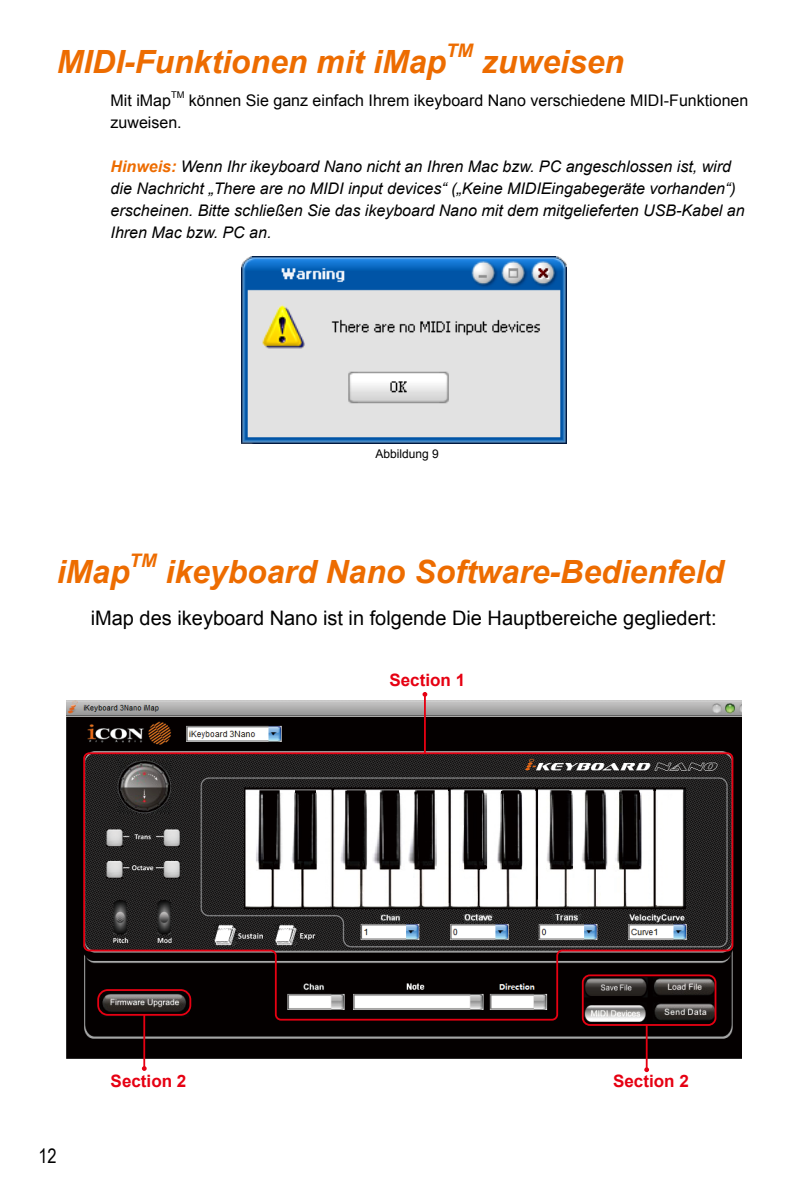
<style>
.page{position:relative;width:808px;height:1191px;background:#fff}
.page>*{position:absolute;margin:0;border:0;box-sizing:border-box;transform-origin:0 0}
.t1{font:italic 700 32px "Arial";color:#ed6c00}
.t2{font:20px "Arial";color:#000}
.t3{font:20px "Arial Narrow";color:#000}
.t4{font:italic 700 18.6px "Arial";color:#ed6c00}
.t5{font:700 17px "Arial";color:#e60012}
.t6{font:italic 16px/22px "Arial";color:#000}
.t7{font:16px "Arial";color:#000}
.t8{font:12px "Arial";color:#000}
.t9{font:9.4px "Arial";color:#000}
.s1{font-weight:700;color:#ed6c00}
</style>
<div class="page">
<img style="left:241px;top:256px;width:326px;height:188px">
<img style="left:66px;top:700px;width:676px;height:358px">
<hr style="left:424px;top:694px;width:2px;height:59px;background:#e60012">
<svg style="left:422px;top:692px;width:5px;height:5px"></svg>
<div style="left:582px;top:974px;width:134px;height:52px;border:2px solid #e60012;border-radius:7px"></div>
<hr style="left:646px;top:1025px;width:2px;height:44px;background:#e60012">
<svg style="left:644px;top:1067px;width:5px;height:5px"></svg>
<hr style="left:143px;top:1014px;width:2px;height:54px;background:#e60012">
<svg style="left:142px;top:1066px;width:5px;height:5px"></svg>
<svg style="left:82px;top:751px;width:652px;height:270px"></svg>
<h1 class="t1" style="left:57px;top:40px;width:391px">MIDI-Funktionen mit iMap</h1>
<p class="t4" style="left:446px;top:38px;width:28px">TM</p>
<h1 class="t1" style="left:482px;top:40px;width:144px">zuweisen</h1>
<p class="t7" style="left:111px;top:90px;width:62px">Mit iMap</p>
<p class="t9" style="left:171px;top:89px;width:15px">TM</p>
<p class="t7" style="left:189px;top:90px;width:561px">können Sie ganz einfach Ihrem ikeyboard Nano verschiedene MIDI-Funktionen</p>
<p class="t7" style="left:111px;top:112px;width:73px">zuweisen.</p>
<p class="t6" style="left:111px;top:155px;width:636px"><span class="s1">Hinweis:</span> Wenn Ihr ikeyboard Nano nicht an Ihren Mac bzw. PC angeschlossen ist, wird die Nachricht „There are no MIDI input devices“ („Keine MIDIEingabegeräte vorhanden“) erscheinen. Bitte schließen Sie das ikeyboard Nano mit dem mitgelieferten USB-Kabel an Ihren Mac bzw. PC an.</p>
<p class="t8" style="left:375px;top:445px;width:65px">Abbildung 9</p>
<h1 class="t1" style="left:57px;top:550px;width:74px">iMap</h1>
<p class="t4" style="left:130px;top:548px;width:28px">TM</p>
<h1 class="t1" style="left:165px;top:550px;width:560px">ikeyboard Nano Software-Bedienfeld</h1>
<p class="t2" style="left:91px;top:604px;width:627px">iMap des ikeyboard Nano ist in folgende Die Hauptbereiche gegliedert:</p>
<p class="t5" style="left:389px;top:668px;width:77px">Section 1</p>
<p class="t3" style="left:38px;top:1141px;width:20px">12</p>
<p class="t5" style="left:111px;top:1070px;width:77px">Section 2</p>
<p class="t5" style="left:613px;top:1070px;width:77px">Section 2</p>
</div>
